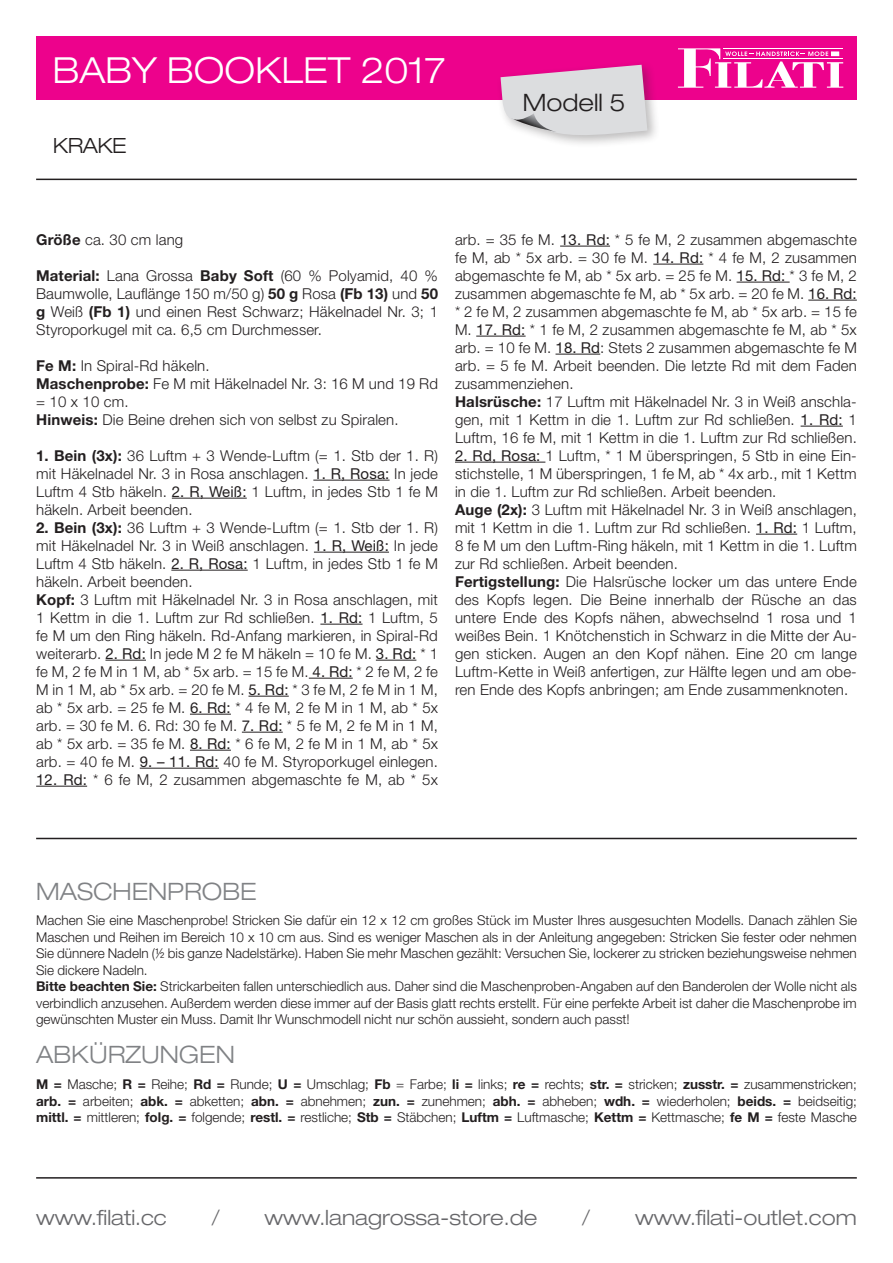
<style>
.page{position:relative;width:893px;height:1263px;background:#fff}
.page>*{position:absolute;margin:0;border:0;box-sizing:border-box;transform-origin:0 0}
.t1{font:300 expanded 36px "Helvetica Neue LT Std";color:#fff}
.t2{font:300 expanded 24px "Helvetica Neue LT Std";color:#808285}
.t3{font:300 expanded 24px "Helvetica Neue LT Std";color:#231f20}
.t4{font:300 expanded 21px "Helvetica Neue LT Std";color:#67676a}
.t5{font:300 expanded 21px "Helvetica Neue LT Std";letter-spacing:-.03em;color:#231f20}
.t6{font:300 15px/18px "Helvetica Neue LT Std";letter-spacing:.01em;color:#231f20}
.t7{font:300 13.5px/16.5px "Helvetica Neue LT Std";color:#231f20}
.s1{font-weight:700}
.s2{font-weight:400}
.s3{font-stretch:condensed}
</style>
<div class="page">
<hr style="left:36px;top:1177px;width:821px;height:1px;background:#231f20">
<hr style="left:36px;top:838px;width:821px;height:1px;background:#231f20">
<hr style="left:36px;top:179px;width:821px;height:1px;background:#231f20">
<div style="left:36px;top:36px;width:821px;height:64px;background:#ed028c"></div>
<svg style="left:678px;top:48px;width:165px;height:40px"></svg>
<div style="left:496px;top:60px;width:164px;height:89px;background:#231f20;opacity:.3"></div>
<svg style="left:501px;top:65px;width:146px;height:75px;background:#dcc8d6"></svg>
<hr style="left:313px;top:480px;width:77px;height:1px;background:#231f20">
<hr style="left:172px;top:498px;width:75px;height:1px;background:#231f20">
<hr style="left:314px;top:552px;width:75px;height:1px;background:#231f20">
<hr style="left:171px;top:570px;width:77px;height:1px;background:#231f20">
<hr style="left:320px;top:624px;width:43px;height:1px;background:#231f20">
<hr style="left:105px;top:660px;width:41px;height:1px;background:#231f20">
<hr style="left:376px;top:660px;width:40px;height:1px;background:#231f20">
<hr style="left:309px;top:678px;width:44px;height:1px;background:#231f20">
<hr style="left:248px;top:696px;width:41px;height:1px;background:#231f20">
<hr style="left:190px;top:714px;width:41px;height:1px;background:#231f20">
<hr style="left:242px;top:732px;width:41px;height:1px;background:#231f20">
<hr style="left:190px;top:750px;width:41px;height:1px;background:#231f20">
<hr style="left:140px;top:768px;width:79px;height:1px;background:#231f20">
<hr style="left:36px;top:786px;width:51px;height:1px;background:#231f20">
<hr style="left:560px;top:246px;width:50px;height:1px;background:#231f20">
<hr style="left:653px;top:264px;width:50px;height:1px;background:#231f20">
<hr style="left:737px;top:282px;width:53px;height:1px;background:#231f20">
<hr style="left:808px;top:300px;width:49px;height:1px;background:#231f20">
<hr style="left:476px;top:336px;width:50px;height:1px;background:#231f20">
<hr style="left:555px;top:354px;width:45px;height:1px;background:#231f20">
<hr style="left:801px;top:426px;width:42px;height:1px;background:#231f20">
<hr style="left:455px;top:462px;width:90px;height:1px;background:#231f20">
<hr style="left:756px;top:534px;width:41px;height:1px;background:#231f20">
<h1 class="t1" style="left:53px;top:49px;width:394px">BABY BOOKLET 2017</h1>
<h3 class="t5" style="left:53px;top:133px;width:75px">KRAKE</h3>
<h2 class="t3" style="left:523px;top:88px;width:104px">Modell 5</h2>
<p class="t6" style="left:36px;top:230px;width:149px"><span class="s1">Größe</span> ca. 30 cm lang</p>
<p class="t6" style="left:36px;top:266px;width:403px;text-align:justify"><span class="s1">Material:</span> Lana Grossa <span class="s1">Baby Soft</span> (60 % Polyamid, 40 % Baumwolle, Lauflänge 150 m/50 g) <span class="s1">50 g</span> Rosa <span class="s1">(Fb 13)</span> und <span class="s1">50 g</span> Weiß <span class="s1">(Fb 1)</span> und einen Rest Schwarz; Häkelnadel Nr. 3; 1<br>Styroporkugel mit ca. 6,5 cm Durchmesser.</p>
<p class="t6" style="left:36px;top:356px;width:403px"><span class="s1">Fe M:</span> In Spiral-Rd häkeln.<br><span class="s1">Maschenprobe:</span> Fe M mit Häkelnadel Nr. 3: 16 M und 19 Rd = 10 x 10 cm.<br><span class="s1">Hinweis:</span> Die Beine drehen sich von selbst zu Spiralen.</p>
<p class="t6" style="left:36px;top:446px;width:403px;text-align:justify"><span class="s1">1. Bein (3x):</span> 36 Luftm + 3 Wende-Luftm (= 1. Stb der 1. R) mit Häkelnadel Nr. 3 in Rosa anschlagen. <span class="s2">1. R, Rosa:</span> In jede Luftm 4 Stb häkeln. <span class="s2">2. R, Weiß:</span> 1 Luftm, in jedes Stb 1 fe M häkeln. Arbeit beenden.</p>
<p class="t6" style="left:36px;top:518px;width:403px"><span class="s1">2. Bein (3x):</span> 36 Luftm + 3 Wende-Luftm (= 1. Stb der 1. R) mit Häkelnadel Nr. 3 in Weiß anschlagen. <span class="s2">1. R, Weiß:</span> In jede Luftm 4 Stb häkeln. <span class="s2">2. R, Rosa:</span> 1 Luftm, in jedes Stb 1 fe M häkeln. Arbeit beenden.<br><span class="s1">Kopf:</span> 3 Luftm mit Häkelnadel Nr. 3 in Rosa anschlagen, mit 1 Kettm in die 1. Luftm zur Rd schließen. <span class="s2">1. Rd:</span> 1 Luftm, 5 fe M um den Ring häkeln. Rd-Anfang markieren, in Spiral-Rd weiterarb. <span class="s2">2. Rd:</span> In jede M 2 fe M häkeln = 10 fe M. <span class="s2">3. Rd:</span> * 1 fe M, 2 fe M in 1 M, ab * 5x arb. = 15 fe M. <span class="s2">4. Rd:</span> * 2 fe M, 2 fe M in 1 M, ab * 5x arb. = 20 fe M. <span class="s2">5. Rd:</span> * 3 fe M, 2 fe M in 1 M, ab * 5x arb. = 25 fe M. <span class="s2">6. Rd:</span> * 4 fe M, 2 fe M in 1 M, ab * 5x arb. = 30 fe M. 6. Rd: 30 fe M. <span class="s2">7. Rd:</span> * 5 fe M, 2 fe M in 1 M, ab * 5x arb. = 35 fe M. <span class="s2">8. Rd:</span> * 6 fe M, 2 fe M in 1 M, ab * 5x arb. = 40 fe M. <span class="s2">9. – 11. Rd:</span> 40 fe M. Styroporkugel einlegen.</p>
<p class="t6" style="left:36px;top:770px;width:403px"><span class="s2">12. Rd:</span> * 6 fe M, 2 zusammen abgemaschte fe M, ab * 5x</p>
<p class="t6" style="left:455px;top:230px;width:403px">arb. = 35 fe M. <span class="s2">13. Rd:</span> * 5 fe M, 2 zusammen abgemaschte fe M, ab * 5x arb. = 30 fe M. <span class="s2">14. Rd:</span> * 4 fe M, 2 zusammen abgemaschte fe M, ab * 5x arb. = 25 fe M. <span class="s2">15. Rd:</span> * 3 fe M, 2 zusammen abgemaschte fe M, ab * 5x arb. = 20 fe M. <span class="s2">16. Rd: </span>* 2 fe M, 2 zusammen abgemaschte fe M, ab * 5x arb. = 15 fe M. <span class="s2">17. Rd:</span> * 1 fe M, 2 zusammen abgemaschte fe M, ab * 5x arb. = 10 fe M. <span class="s2">18. Rd</span>: Stets 2 zusammen abgemaschte fe M arb. = 5 fe M. Arbeit beenden. Die letzte Rd mit dem Faden zusammenziehen.<br><span class="s1">Halsrüsche:</span> 17 Luftm mit Häkelnadel Nr. 3 in Weiß anschla&shy;gen, mit 1 Kettm in die 1. Luftm zur Rd schließen. <span class="s2">1. Rd:</span> 1<br>Luftm, 16 fe M, mit 1 Kettm in die 1. Luftm zur Rd schließen.</p>
<p class="t6" style="left:455px;top:446px;width:403px"><span class="s2">2. Rd, Rosa:</span> 1 Luftm, * 1 M überspringen, 5 Stb in eine Ein&shy;stichstelle, 1 M überspringen, 1 fe M, ab * 4x arb., mit 1 Kettm in die 1. Luftm zur Rd schließen. Arbeit beenden.<br><span class="s1">Auge (2x):</span> 3 Luftm mit Häkelnadel Nr. 3 in Weiß anschlagen, mit 1 Kettm in die 1. Luftm zur Rd schließen. <span class="s2">1. Rd:</span> 1 Luftm, 8 fe M um den Luftm-Ring häkeln, mit 1 Kettm in die 1. Luftm zur Rd schließen. Arbeit beenden.<br><span class="s1">Fertigstellung:</span> Die Halsrüsche locker um das untere Ende des Kopfs legen. Die Beine innerhalb der Rüsche an das untere Ende des Kopfs nähen, abwechselnd 1 rosa und 1 weißes Bein. 1 Knötchenstich in Schwarz in die Mitte der Au&shy;gen sticken. Augen an den Kopf nähen. Eine 20 cm lange Luftm-Kette in Weiß anfertigen, zur Hälfte legen und am obe&shy;ren Ende des Kopfs anbringen; am Ende zusammenknoten.</p>
<h2 class="t2" style="left:36px;top:877px;width:222px">MASCHENPROBE</h2>
<p class="t7" style="left:36px;top:912px;width:823px">Machen Sie eine Maschenprobe! Stricken Sie dafür ein 12 x 12 cm großes Stück im Muster Ihres ausgesuchten Modells. Danach zählen Sie Maschen und Reihen im Bereich 10 x 10 cm aus. Sind es weniger Maschen als in der Anleitung angegeben: Stricken Sie fester oder nehmen Sie dünnere Nadeln (<span class="s3">½</span> bis ganze Nadelstärke). Haben Sie mehr Maschen gezählt: Versuchen Sie, lockerer zu stricken beziehungsweise nehmen Sie dickere Nadeln.<br><span class="s1">Bitte beachten Sie:</span> Strickarbeiten fallen unterschiedlich aus. Daher sind die Maschenproben-Angaben auf den Banderolen der Wolle nicht als verbindlich anzusehen. Außerdem werden diese immer auf der Basis glatt rechts erstellt. Für eine perfekte Arbeit ist daher die Maschenprobe im gewünschten Muster ein Muss. Damit Ihr Wunschmodell nicht nur schön aussieht, sondern auch passt!</p>
<h2 class="t2" style="left:36px;top:1040px;width:200px">ABKÜRZUNGEN</h2>
<p class="t7" style="left:36px;top:1076px;width:822px;text-align:justify"><span class="s1">M =</span> Masche; <span class="s1">R =</span> Reihe; <span class="s1">Rd =</span> Runde; <span class="s1">U =</span> Umschlag; <span class="s1">Fb</span> = Farbe; <span class="s1">li =</span> links; <span class="s1">re =</span> rechts; <span class="s1">str. =</span> stricken; <span class="s1">zusstr. =</span> zusammenstricken; <span class="s1">arb. =</span> arbeiten; <span class="s1">abk. =</span> abketten; <span class="s1">abn. =</span> abnehmen; <span class="s1">zun. =</span> zunehmen; <span class="s1">abh. =</span> abheben; <span class="s1">wdh. =</span> wiederholen; <span class="s1">beids. =</span> beidseitig; <span class="s1">mittl. =</span> mittleren; <span class="s1">folg. =</span> folgende; <span class="s1">restl. =</span> restliche; <span class="s1">Stb =</span> Stäbchen; <span class="s1">Luftm =</span> Luftmasche; <span class="s1">Kettm =</span> Kettmasche; <span class="s1">fe M =</span> feste Masche</p>
<h3 class="t4" style="left:36px;top:1205px;width:132px">www.filati.cc</h3>
<h3 class="t4" style="left:211px;top:1205px;width:10px">/</h3>
<h3 class="t4" style="left:265px;top:1205px;width:274px">www.lanagrossa-store.de</h3>
<h3 class="t4" style="left:582px;top:1205px;width:10px">/</h3>
<h3 class="t4" style="left:635px;top:1205px;width:223px">www.filati-outlet.com</h3>
</div>
